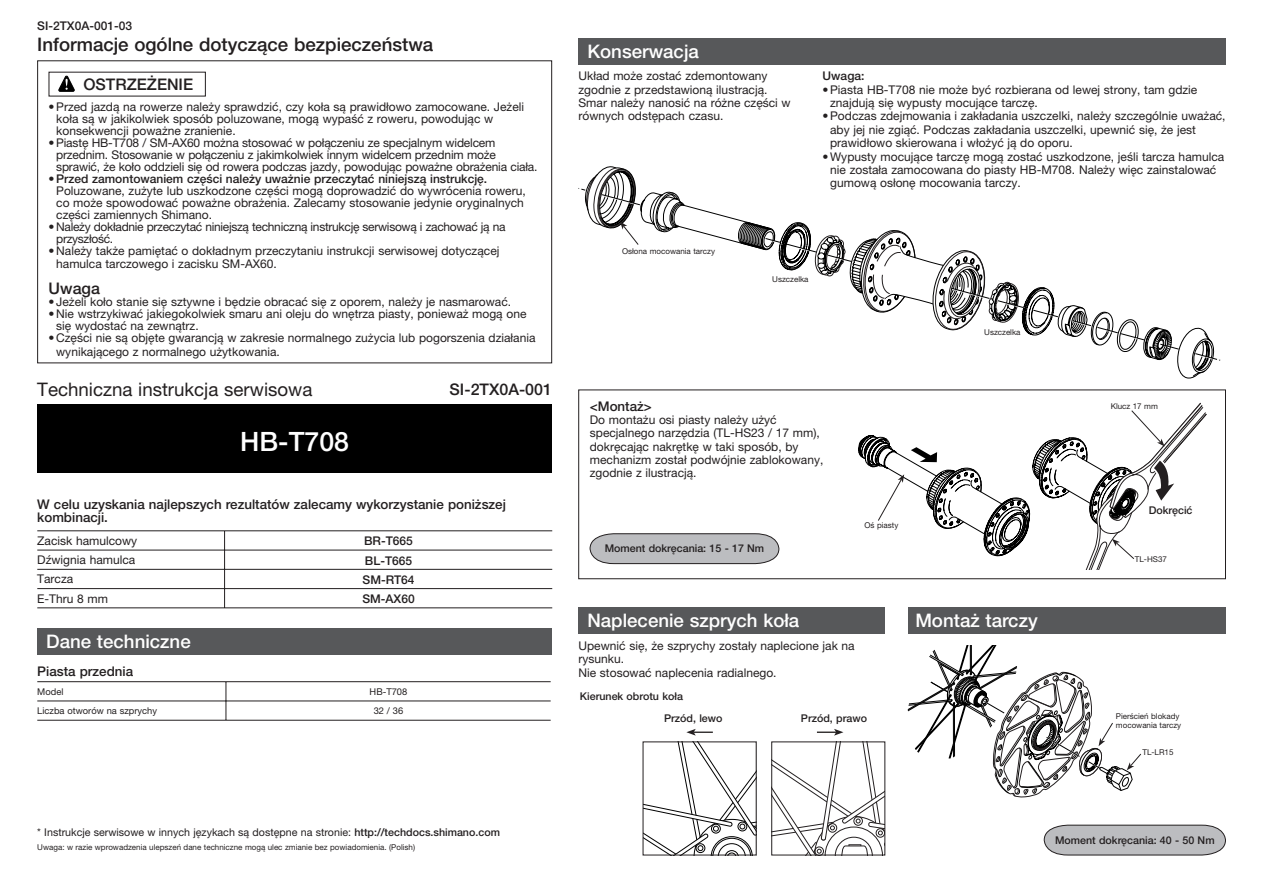
<style>
.page{position:relative;width:1263px;height:893px;background:#fff}
.page>*{position:absolute;margin:0;border:0;box-sizing:border-box;transform-origin:0 0}
.t1{font:500 26.7px "Helvetica Neue LT Pro";color:#fff}
.t2{font:500 18.75px "Helvetica Neue LT Pro";color:#fff}
.t3{font:500 18.75px "Helvetica Neue LT Pro";color:#231f20}
.t4{font:18.75px "Helvetica Neue LT Pro";color:#231f20}
.t5{font:500 16.05px "Helvetica Neue LT Pro";color:#231f20}
.t6{font:500 13.35px/13.4px "Helvetica Neue LT Pro";color:#231f20}
.t7{font:12px/13.4px "Helvetica Neue LT Pro";color:#231f20}
.t8{font:12px/12px "Helvetica Neue LT Pro";letter-spacing:-.025em;color:#231f20}
.t9{font:500 12px "Helvetica Neue LT Pro";color:#231f20}
.t10{font:500 10.65px/23px "Helvetica Neue LT Pro";color:#231f20}
.t11{font:10.65px "Helvetica Neue LT Pro";color:#231f20}
.t12{font:9.3px "Helvetica Neue LT Pro";color:#231f20}
.t13{font:7.95px/8.7px "Helvetica Neue LT Pro";color:#231f20}
.s1{font-weight:500}
</style>
<div class="page">
<div style="left:578px;top:390px;width:648px;height:189px;border:1px solid #231f20"></div>
<div style="left:37px;top:60px;width:515px;height:303px;border:1px solid #231f20"></div>
<div style="left:37px;top:405px;width:515px;height:68px;background:#000"></div>
<div style="left:578px;top:38px;width:648px;height:26px;background:#57585a"></div>
<div style="left:578px;top:607px;width:307px;height:27px;background:#57585a"></div>
<div style="left:908px;top:607px;width:318px;height:27px;background:#57585a"></div>
<svg style="left:1044px;top:825px;width:182px;height:30px;background:#b7b8bb"></svg>
<svg style="left:590px;top:533px;width:189px;height:31px;background:#b5b6b8"></svg>
<svg style="left:645px;top:742px;width:112px;height:113px"></svg>
<svg style="left:817px;top:729px;width:26px;height:7px"></svg>
<svg style="left:686px;top:729px;width:27px;height:7px"></svg>
<svg style="left:773px;top:744px;width:110px;height:109px"></svg>
<div style="left:771px;top:742px;width:114px;height:113px;border:1px solid #231f20"></div>
<svg style="left:908px;top:645px;width:233px;height:153px"></svg>
<svg style="left:578px;top:166px;width:642px;height:213px"></svg>
<div style="left:37px;top:628px;width:515px;height:27px;background:#57585a"></div>
<svg style="left:858px;top:403px;width:348px;height:166px"></svg>
<svg style="left:58px;top:76px;width:17px;height:16px"></svg>
<hr style="left:37px;top:530px;width:515px;height:1px;background:#231f20">
<hr style="left:37px;top:550px;width:515px;height:1px;background:#231f20">
<hr style="left:37px;top:569px;width:515px;height:1px;background:#231f20">
<hr style="left:37px;top:588px;width:515px;height:1px;background:#231f20">
<svg style="left:224px;top:531px;width:1px;height:76px"></svg>
<hr style="left:37px;top:607px;width:188px;height:1px;background:#231f20">
<hr style="left:225px;top:607px;width:327px;height:1px;background:#231f20">
<hr style="left:37px;top:681px;width:514px;height:1px;background:#231f20">
<hr style="left:37px;top:701px;width:514px;height:1px;background:#231f20">
<svg style="left:226px;top:682px;width:1px;height:38px"></svg>
<hr style="left:37px;top:720px;width:189px;height:1px;background:#231f20">
<hr style="left:226px;top:720px;width:325px;height:1px;background:#231f20">
<p class="t9" style="left:37px;top:21px;width:96px">SI-2TX0A-001-03</p>
<h2 class="t3" style="left:37px;top:37px;width:397px">Informacje ogólne dotyczące bezpieczeństwa</h2>
<h3 class="t5" style="left:83px;top:78px;width:111px">OSTRZEŻENIE</h3>
<p class="t7" style="left:56px;top:101px;width:469px;line-height:12px;text-indent:-8px">• Przed jazdą na rowerze należy sprawdzić, czy koła są prawidłowo zamocowane. Jeżeli koła są w jakikolwiek sposób poluzowane, mogą wypaść z roweru, powodując w konsekwencji poważne zranienie.</p>
<p class="t7" style="left:56px;top:137px;width:483px;line-height:12px;text-indent:-8px">• Piastę HB-T708 / SM-AX60 można stosować w połączeniu ze specjalnym widelcem przednim. Stosowanie w połączeniu z jakimkolwiek innym widelcem przednim może sprawić, że koło oddzieli się od rowera podczas jazdy, powodując poważne obrażenia ciała.</p>
<p class="t7" style="left:56px;top:174px;width:471px;line-height:12px;text-indent:-8px">• <span class="s1">Przed zamontowaniem części należy uważnie przeczytać niniejszą instrukcję.<br></span>Poluzowane, zużyte lub uszkodzone części mogą doprowadzić do wywrócenia roweru, co może spowodować poważne obrażenia. Zalecamy stosowanie jedynie oryginalnych części zamiennych Shimano.</p>
<p class="t8" style="left:56px;top:222px;width:451px;text-indent:-8px">• Należy dokładnie przeczytać niniejszą techniczną instrukcję serwisową i zachować ją na przyszłość.</p>
<p class="t7" style="left:56px;top:245px;width:445px;line-height:12.8px;text-indent:-8px">• Należy także pamiętać o dokładnym przeczytaniu instrukcji serwisowej dotyczącej hamulca tarczowego i zacisku SM-AX60.</p>
<h3 class="t5" style="left:49px;top:282px;width:53px">Uwaga</h3>
<p class="t7" style="left:49px;top:296px;width:464px">• Jeżeli koło stanie się sztywne i będzie obracać się z oporem, należy je nasmarować.</p>
<p class="t7" style="left:56px;top:309px;width:472px;line-height:12px;text-indent:-8px">• Nie wstrzykiwać jakiegokolwiek smaru ani oleju do wnętrza piasty, ponieważ mogą one się wydostać na zewnątrz.</p>
<p class="t7" style="left:56px;top:332px;width:481px;text-indent:-8px">• Części nie są objęte gwarancją w zakresie normalnego zużycia lub pogorszenia działania wynikającego z normalnego użytkowania.</p>
<h2 class="t4" style="left:37px;top:382px;width:277px">Techniczna instrukcja serwisowa</h2>
<h3 class="t5" style="left:450px;top:384px;width:104px">SI-2TX0A-001</h3>
<h1 class="t1" style="left:240px;top:431px;width:110px">HB-T708</h1>
<p class="t6" style="left:37px;top:499px;width:470px">W celu uzyskania najlepszych rezultatów zalecamy wykorzystanie poniższej kombinacji.</p>
<p class="t7" style="left:37px;top:535px;width:102px">Zacisk hamulcowy</p>
<p class="t9" style="left:364px;top:536px;width:50px">BR-T665</p>
<p class="t7" style="left:37px;top:554px;width:100px">Dźwignia hamulca</p>
<p class="t9" style="left:365px;top:556px;width:49px">BL-T665</p>
<p class="t7" style="left:37px;top:573px;width:38px">Tarcza</p>
<p class="t9" style="left:363px;top:575px;width:53px">SM-RT64</p>
<p class="t7" style="left:37px;top:593px;width:72px">E-Thru 8 mm</p>
<p class="t9" style="left:362px;top:594px;width:54px">SM-AX60</p>
<h2 class="t2" style="left:46px;top:634px;width:146px">Dane techniczne</h2>
<p class="t6" style="left:37px;top:666px;width:97px">Piasta przednia</p>
<p class="t12" style="left:37px;top:688px;width:28px">Model</p>
<p class="t12" style="left:370px;top:688px;width:39px">HB-T708</p>
<p class="t12" style="left:37px;top:707px;width:121px">Liczba otworów na szprychy</p>
<p class="t12" style="left:374px;top:707px;width:31px">32 / 36</p>
<p class="t11" style="left:37px;top:828px;width:464px">* Instrukcje serwisowe w innych językach są dostępne na stronie: <span class="s1">http://techdocs.shimano.com</span></p>
<p class="t13" style="left:37px;top:844px;width:379px">Uwaga: w razie wprowadzenia ulepszeń dane techniczne mogą ulec zmianie bez powiadomienia. (Polish)</p>
<h2 class="t2" style="left:587px;top:44px;width:113px">Konserwacja</h2>
<p class="t7" style="left:578px;top:70px;width:214px">Układ może zostać zdemontowany zgodnie z przedstawioną ilustracją.<br>Smar należy nanosić na różne części w równych odstępach czasu.</p>
<p class="t9" style="left:823px;top:72px;width:43px">Uwaga:</p>
<p class="t7" style="left:830px;top:84px;width:369px;text-indent:-8px">• Piasta HB-T708 nie może być rozbierana od lewej strony, tam gdzie znajdują się wypusty mocujące tarczę.</p>
<p class="t7" style="left:830px;top:111px;width:397px;text-indent:-8px">• Podczas zdejmowania i zakładania uszczelki, należy szczególnie uważać, aby jej nie zgiąć. Podczas zakładania uszczelki, upewnić się, że jest prawidłowo skierowana i włożyć ją do oporu.</p>
<p class="t7" style="left:830px;top:151px;width:396px;text-indent:-8px">• Wypusty mocujące tarczę mogą zostać uszkodzone, jeśli tarcza hamulca nie została zamocowana do piasty HB-M708. Należy więc zainstalować gumową osłonę mocowania tarczy.</p>
<p class="t13" style="left:622px;top:247px;width:95px">Osłona mocowania tarczy</p>
<p class="t13" style="left:772px;top:275px;width:38px">Uszczelka</p>
<p class="t13" style="left:984px;top:328px;width:38px">Uszczelka</p>
<p class="t6" style="left:590px;top:400px;width:64px">&lt;Montaż&gt;</p>
<p class="t7" style="left:590px;top:414px;width:235px">Do montażu osi piasty należy użyć specjalnego narzędzia (TL-HS23 / 17 mm), dokręcając nakrętkę w taki sposób, by mechanizm został podwójnie zablokowany, zgodnie z ilustracją.</p>
<p class="t10" style="left:605px;top:538px;width:161px">Moment dokręcania: 15 - 17 Nm</p>
<p class="t13" style="left:864px;top:521px;width:35px">Oś piasty</p>
<h2 class="t2" style="left:587px;top:613px;width:213px">Naplecenie szprych koła</h2>
<h2 class="t2" style="left:915px;top:613px;width:124px">Montaż tarczy</h2>
<p class="t7" style="left:578px;top:640px;width:278px">Upewnić się, że szprychy zostały naplecione jak na rysunku.<br>Nie stosować naplecenia radialnego.</p>
<p class="t10" style="left:664px;top:685px;width:60px;text-indent:-84px">Kierunek obrotu koła<br>Przód, lewo</p>
<p class="t10" style="left:801px;top:708px;width:68px">Przód, prawo</p>
<p class="t13" style="left:1111px;top:403px;width:49px">Klucz 17 mm</p>
<p class="t10" style="left:1149px;top:500px;width:45px">Dokręcić</p>
<p class="t13" style="left:1135px;top:555px;width:34px">TL-HS37</p>
<p class="t13" style="left:1116px;top:712px;width:67px">Pierścień blokady mocowania tarczy</p>
<p class="t13" style="left:1142px;top:748px;width:33px">TL-LR15</p>
<p class="t10" style="left:1055px;top:829px;width:161px">Moment dokręcania: 40 - 50 Nm</p>
</div>
